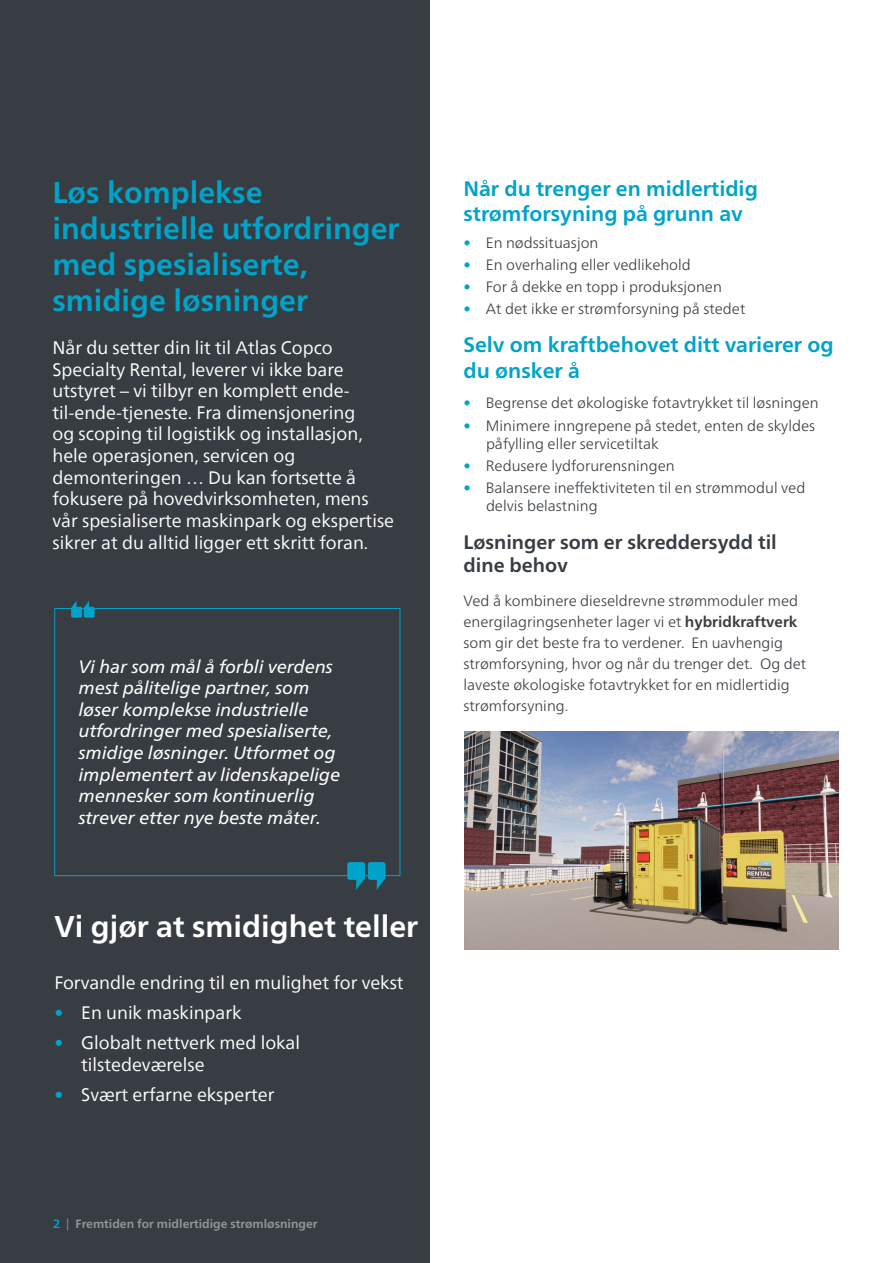
<style>
.page{position:relative;width:893px;height:1263px;background:#fff}
.page>*{position:absolute;margin:0;border:0;box-sizing:border-box;transform-origin:0 0}
.t1{font:700 30px/36px "Neue Frutiger World";color:#00a3c9}
.t2{font:700 30px "Neue Frutiger World";color:#fff}
.t3{font:700 21px/25.2px "Neue Frutiger World";color:#00a3c9}
.t4{font:700 19.5px/23.4px "Neue Frutiger World";color:#373d42}
.t5{font:18px/21.6px "Neue Frutiger World";color:#fff}
.t6{font:italic 18px/21.6px "Neue Frutiger World";color:#fff}
.t7{font:300 15px/21px "Neue Frutiger World";color:#373d42}
.t8{font:700 12px "Neue Frutiger World";color:#939598}
.s1{color:#00a3c9}
.s2{font-weight:400}
.s3{font-weight:700}
</style>
<div class="page">
<img style="left:464px;top:731px;width:375px;height:218px">
<div style="left:0;top:0;width:429px;height:1263px;background:#373d42"></div>
<div style="left:54px;top:608px;width:346px;height:268px;border:1px solid #00a3c9"></div>
<svg style="left:347px;top:862px;width:39px;height:28px"></svg>
<svg style="left:71px;top:601px;width:24px;height:17px"></svg>
<h1 class="t1" style="left:53px;top:174px;width:348px">Løs komplekse industrielle utfordringer med spesialiserte, smidige løsninger</h1>
<p class="t5" style="left:53px;top:337px;width:343px">Når du setter din lit til Atlas Copco Specialty Rental, leverer vi ikke bare utstyret – vi tilbyr en komplett ende&shy;til-ende-tjeneste. Fra dimensjonering<br>og scoping til logistikk og installasjon, hele operasjonen, servicen og demonteringen … Du kan fortsette å fokusere på hovedvirksomheten, mens vår spesialiserte maskinpark og ekspertise sikrer at du alltid ligger ett skritt foran.</p>
<p class="t6" style="left:79px;top:655px;width:263px">Vi har som mål å forbli verdens mest pålitelige partner, som løser komplekse industrielle utfordringer med spesialiserte, smidige løsninger. Utformet og implementert av lidenskapelige mennesker som kontinuerlig strever etter nye beste måter.</p>
<h1 class="t2" style="left:54px;top:900px;width:365px">Vi gjør at smidighet teller</h1>
<p class="t5" style="left:54px;top:972px;width:351px">Forvandle endring til en mulighet for vekst</p>
<p class="t5" style="left:54px;top:1002px;width:189px"><span class="s1">•</span> En unik maskinpark</p>
<p class="t5" style="left:81px;top:1032px;width:220px;text-indent:-27px"><span class="s1">•</span> Globalt nettverk med lokal tilstedeværelse</p>
<p class="t5" style="left:54px;top:1084px;width:222px"><span class="s1">•</span> Svært erfarne eksperter</p>
<p class="t8" style="left:53px;top:1213px;width:266px"><span class="s1">2</span> <span class="s2">|</span> Fremtiden for midlertidige strømløsninger</p>
<h2 class="t3" style="left:463px;top:176px;width:296px">Når du trenger en midlertidig strømforsyning på grunn av</h2>
<p class="t7" style="left:463px;top:232px;width:136px"><span class="s1">•</span> En nødssituasjon</p>
<p class="t7" style="left:463px;top:254px;width:229px"><span class="s1">•</span> En overhaling eller vedlikehold</p>
<p class="t7" style="left:463px;top:276px;width:260px"><span class="s1">•</span> For å dekke en topp i produksjonen</p>
<p class="t7" style="left:463px;top:299px;width:283px"><span class="s1">•</span> At det ikke er strømforsyning på stedet</p>
<h2 class="t3" style="left:463px;top:332px;width:372px">Selv om kraftbehovet ditt varierer og du ønsker å</h2>
<p class="t7" style="left:463px;top:393px;width:357px"><span class="s1">•</span> Begrense det økologiske fotavtrykket til løsningen</p>
<p class="t7" style="left:486px;top:416px;width:331px;line-height:18px;text-indent:-22px"><span class="s1">•</span> Minimere inngrepene på stedet, enten de skyldes påfylling eller servicetiltak</p>
<p class="t7" style="left:463px;top:455px;width:213px"><span class="s1">•</span> Redusere lydforurensningen</p>
<p class="t7" style="left:486px;top:479px;width:321px;line-height:18px;text-indent:-22px"><span class="s1">•</span> Balansere ineffektiviteten til en strømmodul ved delvis belastning</p>
<h3 class="t4" style="left:463px;top:530px;width:315px">Løsninger som er skreddersydd til dine behov</h3>
<p class="t7" style="left:463px;top:590px;width:344px">Ved å kombinere dieseldrevne strømmoduler med energilagringsenheter lager vi et <span class="s3">hybridkraftverk </span>som gir det beste fra to verdener. En uavhengig strømforsyning, hvor og når du trenger det. Og det laveste økologiske fotavtrykket for en midlertidig strømforsyning.</p>
</div>
